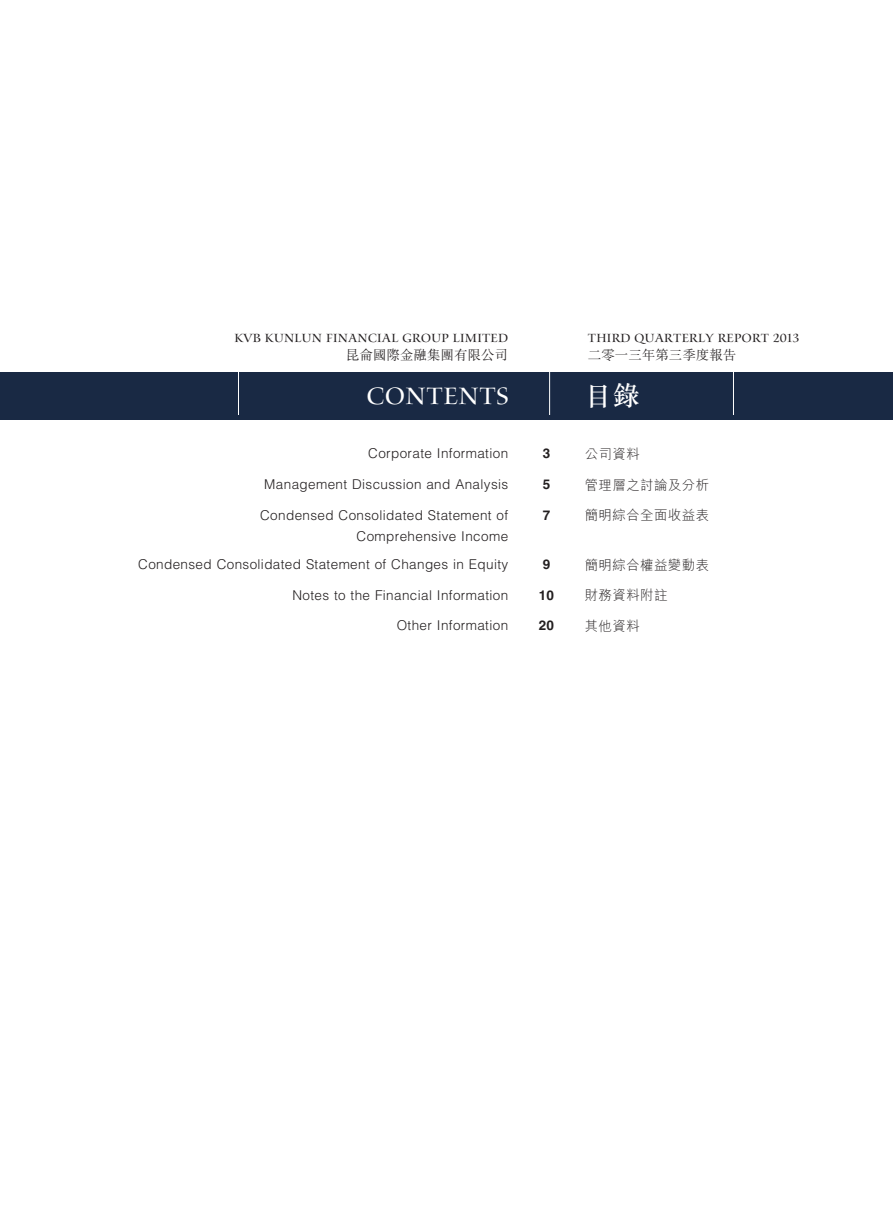
<style>
.page{position:relative;width:893px;height:1212px;background:#fff}
.page>*{position:absolute;margin:0;border:0;box-sizing:border-box;transform-origin:0 0}
.t1{font:27px "Waters Titling Pro";letter-spacing:.025em;color:#fff}
.t2{font:500 27px "M Sung HK";color:#fff}
.t3{font:300 13.5px/21px "Helvetica LT Std";letter-spacing:.03em;color:#231f20;text-align:right}
.t4{font:13.5px "Waters Titling Pro";letter-spacing:.025em;color:#231f20}
.t5{font:300 13.5px "M Hei HK";letter-spacing:.03em;color:#231f20}
.t6{font:300 13.5px "M Sung HK";color:#231f20}
.t7{font:700 13.5px "Helvetica LT Std";color:#231f20}
</style>
<div class="page">
<div style="left:0;top:372px;width:893px;height:43px;background:#192944"></div>
<hr style="left:549px;top:370px;width:1px;height:56px;background:#fff">
<hr style="left:238px;top:370px;width:1px;height:56px;background:#fff">
<hr style="left:733px;top:370px;width:1px;height:56px;background:#fff">
<div style="left:0;top:415px;width:893px;height:5px;background:#192944"></div>
<p class="t4" style="left:234px;top:330px;width:275px">KVB KUNLUN FINANCIAL GROUP LIMITED</p>
<p class="t6" style="left:346px;top:345px;width:163px">昆侖國際金融集團有限公司</p>
<p class="t4" style="left:588px;top:330px;width:213px">THIRD QUARTERLY REPORT 2013</p>
<p class="t6" style="left:588px;top:345px;width:150px">二零一三年第三季度報告</p>
<h1 class="t1" style="left:367px;top:381px;width:143px">CONTENTS</h1>
<h1 class="t2" style="left:585px;top:377px;width:56px">目錄</h1>
<p class="t3" style="left:368px;top:443px;width:141px">Corporate Information</p>
<p class="t7" style="left:543px;top:445px;width:9px">3</p>
<p class="t5" style="left:585px;top:444px;width:57px">公司資料</p>
<p class="t3" style="left:264px;top:473px;width:245px">Management Discussion and Analysis</p>
<p class="t7" style="left:543px;top:476px;width:9px">5</p>
<p class="t5" style="left:585px;top:475px;width:126px">管理層之討論及分析</p>
<p class="t3" style="left:260px;top:504px;width:250px">Condensed Consolidated Statement of<br>Comprehensive Income</p>
<p class="t7" style="left:543px;top:507px;width:9px">7</p>
<p class="t5" style="left:585px;top:506px;width:126px">簡明綜合全面收益表</p>
<p class="t3" style="left:138px;top:553px;width:372px">Condensed Consolidated Statement of Changes in Equity</p>
<p class="t7" style="left:543px;top:556px;width:9px">9</p>
<p class="t5" style="left:585px;top:555px;width:126px">簡明綜合權益變動表</p>
<p class="t3" style="left:292px;top:584px;width:217px">Notes to the Financial Information</p>
<p class="t7" style="left:539px;top:587px;width:17px">10</p>
<p class="t5" style="left:585px;top:586px;width:84px">財務資料附註</p>
<p class="t3" style="left:397px;top:615px;width:113px">Other Information</p>
<p class="t7" style="left:539px;top:617px;width:17px">20</p>
<p class="t5" style="left:585px;top:617px;width:57px">其他資料</p>
</div>
